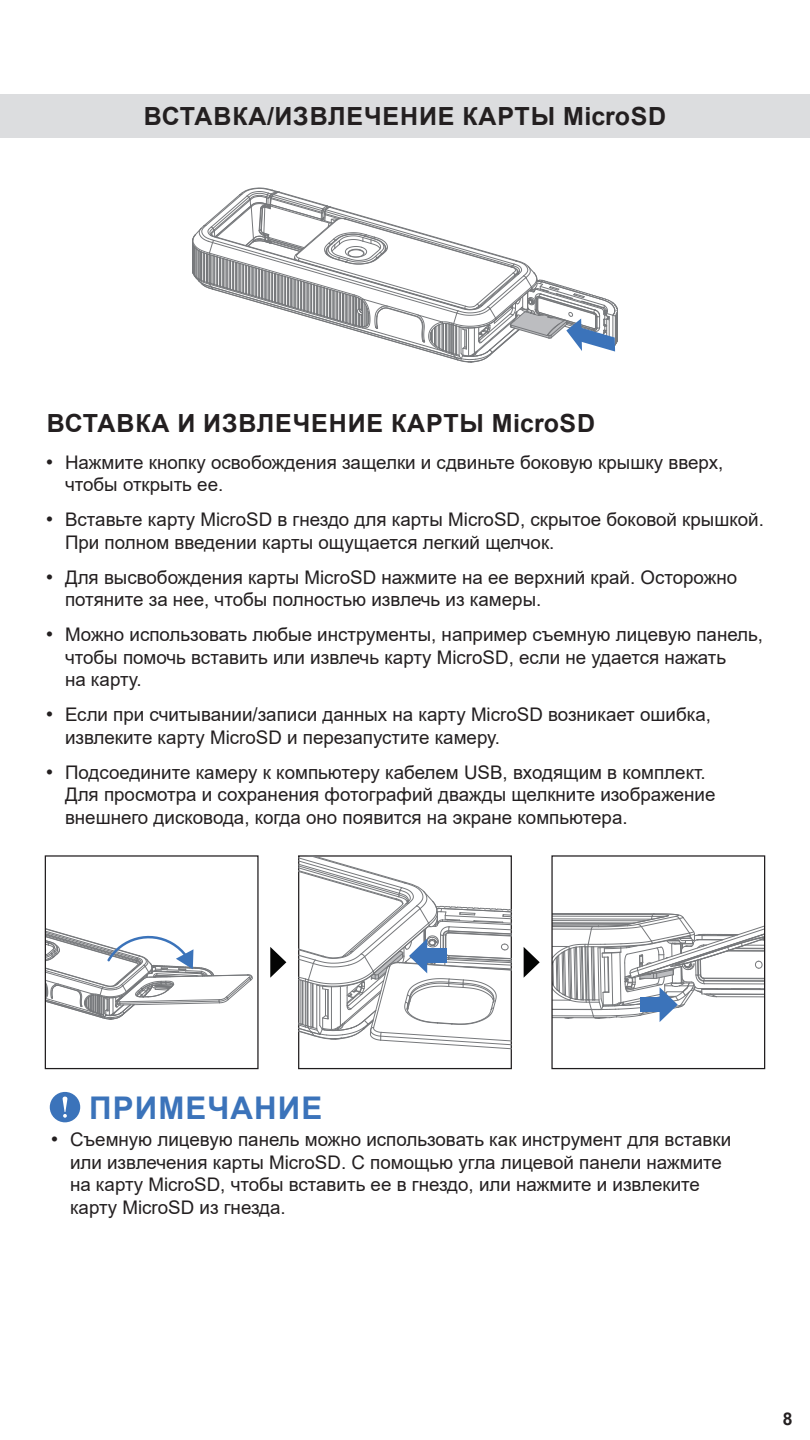
<style>
.page{position:relative;width:810px;height:1440px;background:#fff}
.page>*{position:absolute;margin:0;border:0;box-sizing:border-box;transform-origin:0 0}
.t1{font:700 31.25px "Arial";letter-spacing:.035em;color:#3b73ba}
.t2{font:700 25px "Arial";letter-spacing:.035em;color:#231f20}
.t3{font:18.75px/22.5px "Arial";color:#231f20}
.t4{font:700 17.5px "Arial";color:#231f20}
.s1{font-family:"Optic Sans 201"}
</style>
<div class="page">
<div style="left:0;top:94px;width:810px;height:44px;background:#dcdddf"></div>
<svg style="left:192px;top:188px;width:426px;height:175px"></svg>
<div style="left:50px;top:1092px;width:30px;height:30px;background:#3b73ba;border-radius:50%"></div>
<svg style="left:63px;top:1097px;width:4px;height:21px"></svg>
<svg style="left:47px;top:928px;width:206px;height:92px"></svg>
<svg style="left:553px;top:913px;width:210px;height:109px"></svg>
<svg style="left:270px;top:947px;width:16px;height:31px"></svg>
<svg style="left:524px;top:947px;width:16px;height:31px"></svg>
<div style="left:45px;top:855px;width:214px;height:214px;border:1px solid #201d1e"></div>
<div style="left:298px;top:855px;width:214px;height:214px;border:1px solid #201d1e"></div>
<div style="left:551px;top:855px;width:214px;height:214px;border:1px solid #201d1e"></div>
<svg style="left:299px;top:856px;width:212px;height:204px"></svg>
<h2 class="t2" style="left:144px;top:98px;width:524px">ВСТАВКА/ИЗВЛЕЧЕНИЕ КАРТЫ MicroSD</h2>
<h2 class="t2" style="left:47px;top:406px;width:550px">ВСТАВКА И ИЗВЛЕЧЕНИЕ КАРТЫ MicroSD</h2>
<p class="t3" style="left:65px;top:451px;width:660px;text-indent:-19px"><span class="s1">•</span> Нажмите кнопку освобождения защелки и сдвиньте боковую крышку вверх, чтобы открыть ее.</p>
<p class="t3" style="left:65px;top:508px;width:700px;text-indent:-19px"><span class="s1">•</span> Вставьте карту MicroSD в гнездо для карты MicroSD, скрытое боковой крышкой.<br>При полном введении карты ощущается легкий щелчок.</p>
<p class="t3" style="left:65px;top:566px;width:674px;text-indent:-19px"><span class="s1">•</span> Для высвобождения карты MicroSD нажмите на ее верхний край. Осторожно потяните за нее, чтобы полностью извлечь из камеры.</p>
<p class="t3" style="left:65px;top:623px;width:700px;text-indent:-19px"><span class="s1">•</span> Можно использовать любые инструменты, например съемную лицевую панель, чтобы помочь вставить или извлечь карту MicroSD, если не удается нажать<br>на карту.</p>
<p class="t3" style="left:65px;top:703px;width:648px;text-indent:-19px"><span class="s1">•</span> Если при считывании/записи данных на карту MicroSD возникает ошибка, извлеките карту MicroSD и перезапустите камеру.</p>
<p class="t3" style="left:65px;top:761px;width:652px;text-indent:-19px"><span class="s1">•</span> Подсоедините камеру к компьютеру кабелем USB, входящим в комплект.<br>Для просмотра и сохранения фотографий дважды щелкните изображение внешнего дисковода, когда оно появится на экране компьютера.</p>
<h1 class="t1" style="left:89px;top:1086px;width:234px">ПРИМЕЧАНИЕ</h1>
<p class="t3" style="left:70px;top:1128px;width:663px;text-indent:-19px"><span class="s1">•</span> Съемную лицевую панель можно использовать как инструмент для вставки или извлечения карты MicroSD. С помощью угла лицевой панели нажмите на карту MicroSD, чтобы вставить ее в гнездо, или нажмите и извлеките карту MicroSD из гнезда.</p>
<p class="t4" style="left:783px;top:1406px;width:11px">8</p>
</div>
